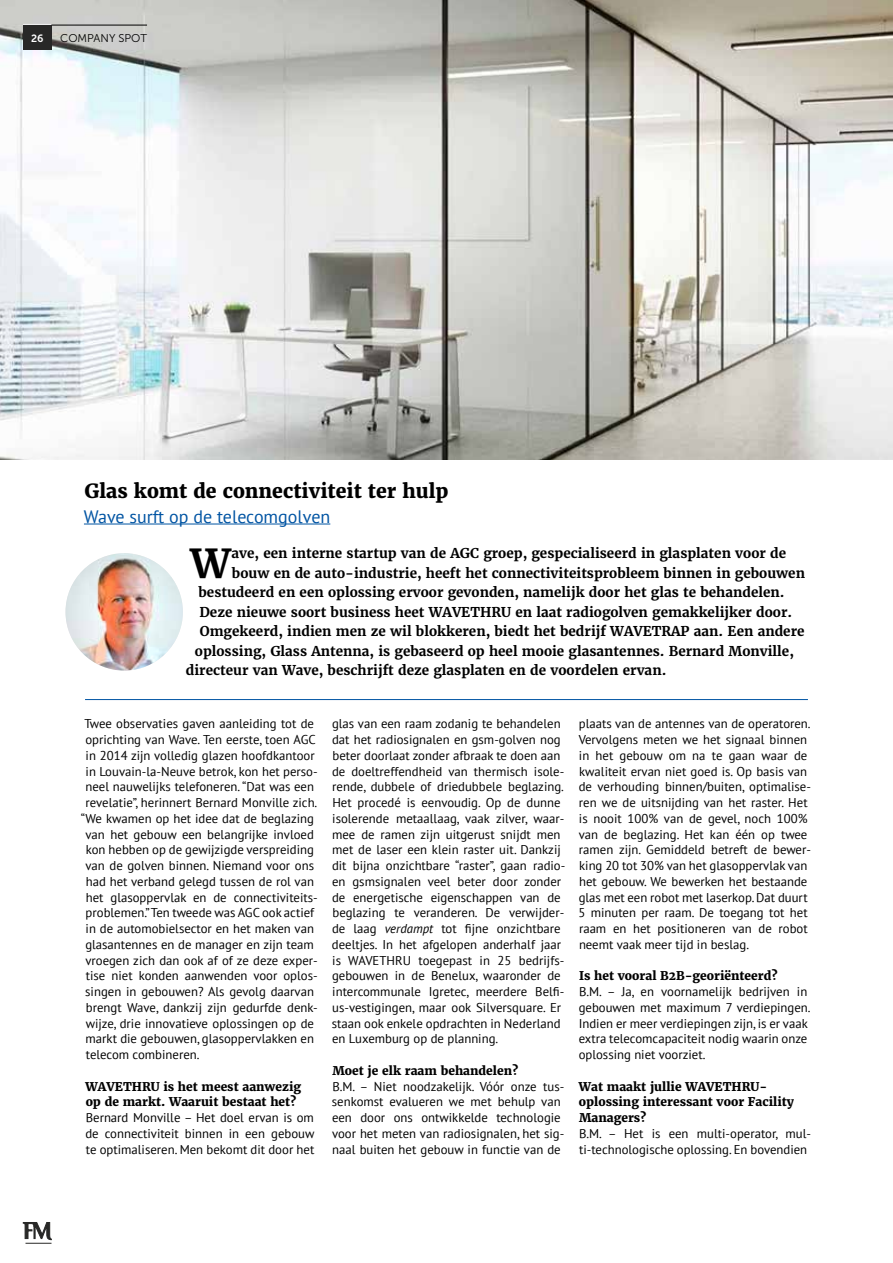
<style>
.page{position:relative;width:893px;height:1263px;background:#fff}
.page>*{position:absolute;margin:0;border:0;box-sizing:border-box;transform-origin:0 0}
.t1{font:700 39.75px "Merriweather";color:#000}
.t2{font:800 19.5px "Merriweather";color:#000}
.t3{font:18px "PT Sans";color:#0054a3}
.t4{font:700 13.5px "Merriweather";color:#000}
.t5{font:12.75px/15.8px "PT Sans";color:#000}
.t6{font:800 12px/15.8px "Merriweather";color:#000}
.t7{font:11.25px "Museo Sans 300";color:#000}
.t8{font:10.5px "Museo Sans 700";color:#fff}
.s1{font-style:italic}
</style>
<div class="page">
<hr style="left:85px;top:699px;width:723px;height:1px;background:#0054a3">
<img style="left:0;top:0;width:893px;height:460px">
<hr style="left:84px;top:524px;width:246px;height:1px;background:#0054a3">
<svg style="left:23px;top:1222px;width:29px;height:22px"></svg>
<img style="left:66px;top:553px;width:117px;height:117px;border-radius:59px">
<div style="left:23px;top:25px;width:29px;height:25px;background:#282827"></div>
<svg style="left:23px;top:24px;width:29px;height:1px"></svg>
<hr style="left:52px;top:25px;width:95px;height:1px;background:#000">
<p class="t8" style="left:31px;top:32px;width:14px">26</p>
<p class="t7" style="left:60px;top:32px;width:88px">COMPANY SPOT</p>
<h2 class="t2" style="left:84px;top:478px;width:366px">Glas komt de connectiviteit ter hulp</h2>
<h3 class="t3" style="left:84px;top:505px;width:248px">Wave surft op de telecomgolven</h3>
<h1 class="t1" style="left:191px;top:538px;width:42px">W</h1>
<p class="t4" style="left:232px;top:544px;width:556px">ave, een interne startup van de AGC groep, gespecialiseerd in glasplaten voor de</p>
<p class="t4" style="left:232px;top:564px;width:575px">bouw en de auto-industrie, heeft het connectiviteitsprobleem binnen in gebouwen</p>
<p class="t4" style="left:199px;top:583px;width:588px">bestudeerd en een oplossing ervoor gevonden, namelijk door het glas te behandelen.</p>
<p class="t4" style="left:199px;top:603px;width:594px">Deze nieuwe soort business heet WAVETHRU en laat radiogolven gemakkelijker door.</p>
<p class="t4" style="left:200px;top:622px;width:606px">Omgekeerd, indien men ze wil blokkeren, biedt het bedrijf WAVETRAP aan. Een andere</p>
<p class="t4" style="left:195px;top:642px;width:601px">oplossing, Glass Antenna, is gebaseerd op heel mooie glasantennes. Bernard Monville,</p>
<p class="t4" style="left:186px;top:661px;width:482px">directeur van Wave, beschrijft deze glasplaten en de voordelen ervan.</p>
<p class="t5" style="left:84px;top:716px;width:231px">Twee observaties gaven aanleiding tot de</p>
<p class="t5" style="left:85px;top:731px;width:232px">oprichting van Wave. Ten eerste, toen AGC</p>
<p class="t5" style="left:86px;top:747px;width:230px">in 2014 zijn volledig glazen hoofdkantoor</p>
<p class="t5" style="left:86px;top:763px;width:234px">in Louvain-la-Neuve betrok, kon het perso-</p>
<p class="t5" style="left:86px;top:779px;width:230px">neel nauwelijks telefoneren. “Dat was een</p>
<p class="t5" style="left:86px;top:794px;width:233px">revelatie”, herinnert Bernard Monville zich.</p>
<p class="t5" style="left:81px;top:810px;width:235px">“We kwamen op het idee dat de beglazing</p>
<p class="t5" style="left:85px;top:826px;width:230px">van het gebouw een belangrijke invloed</p>
<p class="t5" style="left:86px;top:842px;width:230px">kon hebben op de gewijzigde verspreiding</p>
<p class="t5" style="left:85px;top:857px;width:230px">van de golven binnen. Niemand voor ons</p>
<p class="t5" style="left:86px;top:873px;width:230px">had het verband gelegd tussen de rol van</p>
<p class="t5" style="left:86px;top:889px;width:233px">het glasoppervlak en de connectiviteits-</p>
<p class="t5" style="left:86px;top:905px;width:230px">problemen.” Ten tweede was AGC ook actief</p>
<p class="t5" style="left:86px;top:920px;width:230px">in de automobielsector en het maken van</p>
<p class="t5" style="left:85px;top:936px;width:230px">glasantennes en de manager en zijn team</p>
<p class="t5" style="left:85px;top:952px;width:234px">vroegen zich dan ook af of ze deze exper-</p>
<p class="t5" style="left:86px;top:968px;width:233px">tise niet konden aanwenden voor oplos-</p>
<p class="t5" style="left:85px;top:983px;width:230px">singen in gebouwen? Als gevolg daarvan</p>
<p class="t5" style="left:86px;top:999px;width:233px">brengt Wave, dankzij zijn gedurfde denk-</p>
<p class="t5" style="left:86px;top:1015px;width:230px">wijze, drie innovatieve oplossingen op de</p>
<p class="t5" style="left:86px;top:1031px;width:230px">markt die gebouwen, glasoppervlakken en</p>
<p class="t5" style="left:86px;top:1046px;width:115px">telecom combineren.</p>
<p class="t6" style="left:86px;top:1078px;width:217px">WAVETHRU is het meest aanwezig op de markt. Waaruit bestaat het?</p>
<p class="t5" style="left:85px;top:1109px;width:231px;text-align:justify">Bernard Monville – Het doel ervan is om de connectiviteit binnen in een gebouw te optimaliseren. Men bekomt dit door het</p>
<p class="t5" style="left:332px;top:716px;width:235px">glas van een raam zodanig te behandelen dat het radiosignalen en gsm-golven nog beter doorlaat zonder afbraak te doen aan de doeltreffendheid van thermisch isole&shy;rende, dubbele of driedubbele beglazing.<br>Het procedé is eenvoudig. Op de dunne isolerende metaallaag, vaak zilver, waar&shy;mee de ramen zijn uitgerust snijdt men met de laser een klein raster uit. Dankzij dit bijna onzichtbare “raster”, gaan radio&shy;en gsmsignalen veel beter door zonder de energetische eigenschappen van de beglazing te veranderen. De verwijder&shy;de laag <span class="s1">verdampt</span> tot fijne onzichtbare deeltjes. In het afgelopen anderhalf jaar is WAVETHRU toegepast in 25 bedrijfs&shy;gebouwen in de Benelux, waaronder de intercommunale Igretec, meerdere Belfi&shy;us-vestigingen, maar ook Silversquare. Er staan ook enkele opdrachten in Nederland en Luxemburg op de planning.</p>
<p class="t6" style="left:332px;top:1062px;width:187px">Moet je elk raam behandelen?</p>
<p class="t5" style="left:332px;top:1078px;width:234px">B.M. – Niet noodzakelijk. Vóór onze tus&shy;senkomst evalueren we met behulp van een door ons ontwikkelde technologie voor het meten van radiosignalen, het sig&shy;naal buiten het gebouw in functie van de</p>
<p class="t5" style="left:578px;top:716px;width:234px">plaats van de antennes van de operatoren.<br>Vervolgens meten we het signaal binnen in het gebouw om na te gaan waar de kwaliteit ervan niet goed is. Op basis van de verhouding binnen/buiten, optimalise&shy;ren we de uitsnijding van het raster. Het is nooit 100% van de gevel, noch 100% van de beglazing. Het kan één op twee ramen zijn. Gemiddeld betreft de bewer&shy;king 20 tot 30% van het glasoppervlak van het gebouw. We bewerken het bestaande glas met een robot met laserkop. Dat duurt 5 minuten per raam. De toegang tot het raam en het positioneren van de robot neemt vaak meer tijd in beslag.</p>
<p class="t6" style="left:579px;top:968px;width:200px">Is het vooral B2B-georiënteerd?</p>
<p class="t5" style="left:579px;top:983px;width:233px">B.M. – Ja, en voornamelijk bedrijven in gebouwen met maximum 7 verdiepingen.<br>Indien er meer verdiepingen zijn, is er vaak extra telecomcapaciteit nodig waarin onze oplossing niet voorziet.</p>
<p class="t6" style="left:579px;top:1078px;width:217px">Wat maakt jullie WAVETHRU&shy;oplossing interessant voor Facility<br>Managers?</p>
<p class="t5" style="left:579px;top:1125px;width:233px">B.M. – Het is een multi-operator, mul&shy;ti-technologische oplossing. En bovendien</p>
</div>
